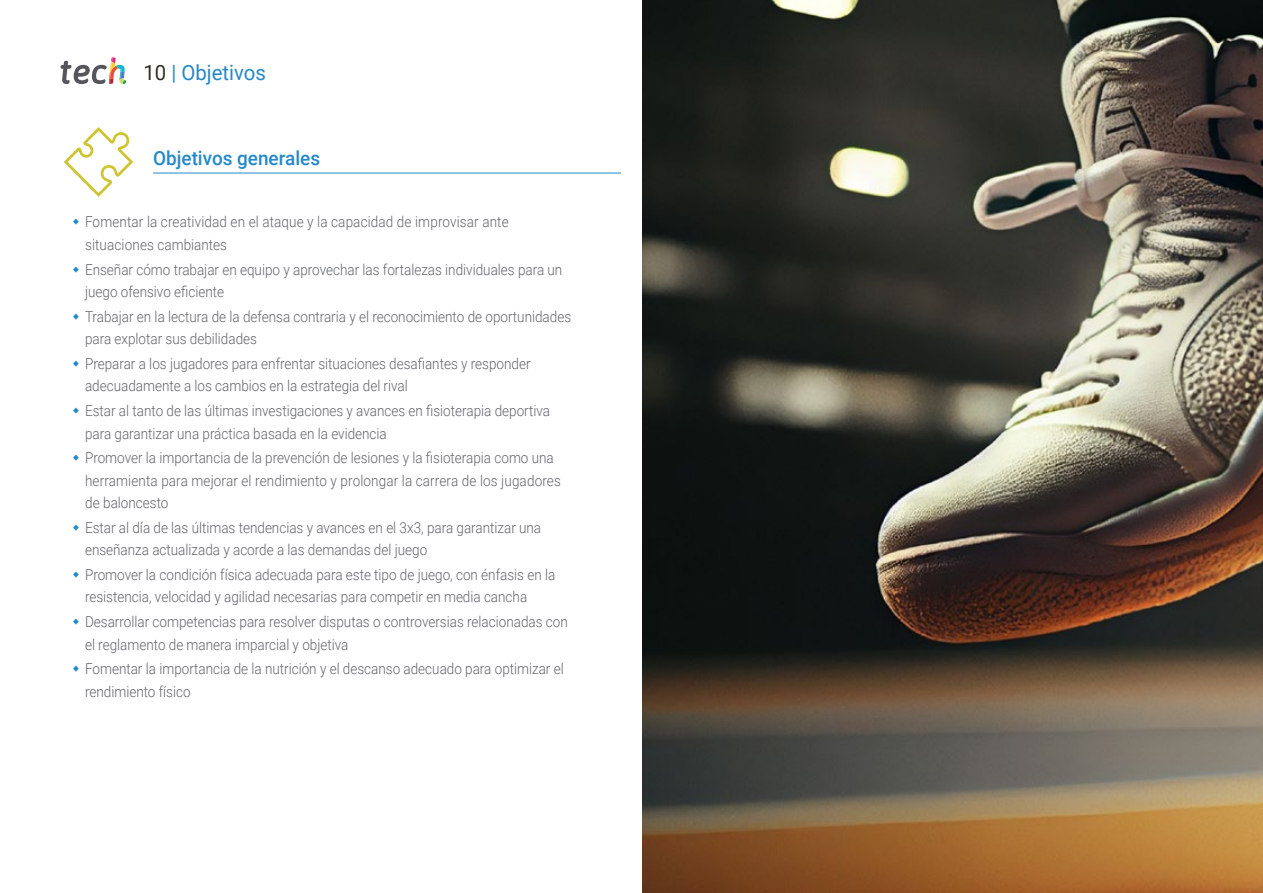
<style>
.page{position:relative;width:1263px;height:893px;background:#fff}
.page>*{position:absolute;margin:0;border:0;box-sizing:border-box;transform-origin:0 0}
.t1{font:21px "Roboto";color:#2488c9}
.t2{font:500 19.5px "Roboto";color:#2488c9}
.t3{font:300 15px/22.5px "Roboto";color:#61646a;scale:.9 1}
.s1{color:#312e20}
</style>
<div class="page">
<hr style="left:153px;top:173px;width:468px;height:1px;background:#2488c9">
<svg style="left:64px;top:127px;width:69px;height:70px"></svg>
<img style="left:642px;top:0;width:621px;height:893px">
<svg style="left:61px;top:57px;width:65px;height:27px"></svg>
<h1 class="t1" style="left:144px;top:57px;width:124px"><span class="s1">10</span> | Objetivos</h1>
<h2 class="t2" style="left:153px;top:144px;width:169px">Objetivos generales</h2>
<p class="t3" style="left:85px;top:210px;width:472px">Fomentar la creatividad en el ataque y la capacidad de improvisar ante situaciones cambiantes</p>
<p class="t3" style="left:85px;top:257px;width:532px">Enseñar cómo trabajar en equipo y aprovechar las fortalezas individuales para un juego ofensivo eficiente</p>
<p class="t3" style="left:85px;top:305px;width:542px">Trabajar en la lectura de la defensa contraria y el reconocimiento de oportunidades para explotar sus debilidades</p>
<p class="t3" style="left:85px;top:352px;width:496px">Preparar a los jugadores para enfrentar situaciones desafiantes y responder adecuadamente a los cambios en la estrategia del rival</p>
<p class="t3" style="left:85px;top:399px;width:518px">Estar al tanto de las últimas investigaciones y avances en fisioterapia deportiva para garantizar una práctica basada en la evidencia</p>
<p class="t3" style="left:85px;top:446px;width:530px">Promover la importancia de la prevención de lesiones y la fisioterapia como una herramienta para mejorar el rendimiento y prolongar la carrera de los jugadores de baloncesto</p>
<p class="t3" style="left:85px;top:516px;width:508px">Estar al día de las últimas tendencias y avances en el 3x3, para garantizar una enseñanza actualizada y acorde a las demandas del juego</p>
<p class="t3" style="left:85px;top:563px;width:524px">Promover la condición física adecuada para este tipo de juego, con énfasis en la resistencia, velocidad y agilidad necesarias para competir en media cancha</p>
<p class="t3" style="left:85px;top:610px;width:538px">Desarrollar competencias para resolver disputas o controversias relacionadas con el reglamento de manera imparcial y objetiva</p>
<p class="t3" style="left:85px;top:657px;width:533px">Fomentar la importancia de la nutrición y el descanso adecuado para optimizar el rendimiento físico</p>
</div>
